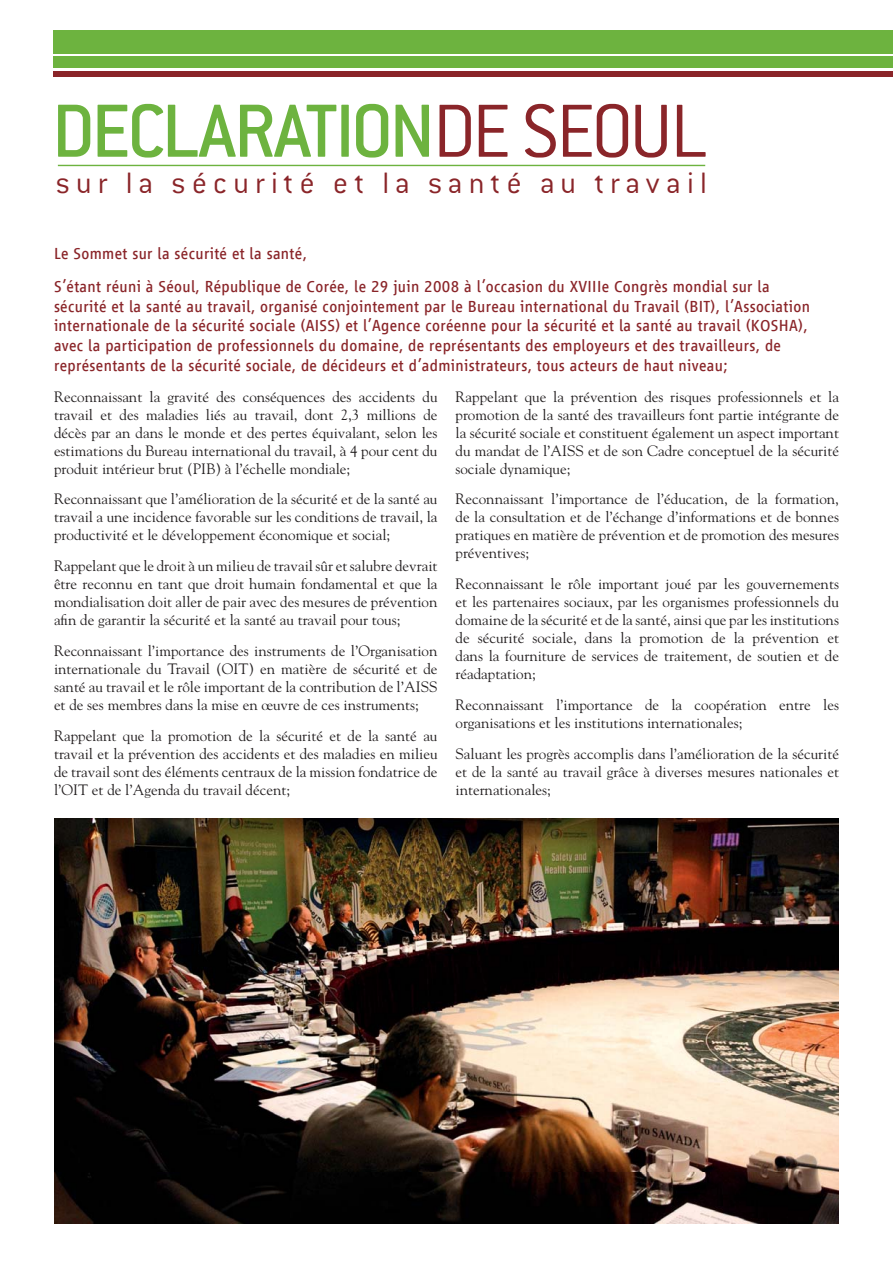
<style>
.page{position:relative;width:893px;height:1263px;background:#fff}
.page>*{position:absolute;margin:0;border:0;box-sizing:border-box;transform-origin:0 0}
.t1{font:500 82.65px "Conduit ITC";letter-spacing:-.045em;color:#6db33f}
.t2{font:300 32.4px "Conduit ITC";letter-spacing:.195em;color:#8a2529}
.t3{font:16.5px/19.8px "Vialog LT Com";letter-spacing:.02em;color:#8a2529}
.t4{font:15px/18px "Goudy";color:#231f20;text-align:justify}
.s1{font-weight:300;color:#8a2529}
</style>
<div class="page">
<img style="left:54px;top:818px;width:785px;height:405px">
<div style="left:54px;top:71px;width:839px;height:6px;background:#8a2529"></div>
<div style="left:54px;top:30px;width:839px;height:23px;background:#6db33f"></div>
<div style="left:54px;top:57px;width:839px;height:11px;background:#6db33f"></div>
<hr style="left:58px;top:165px;width:647px;height:1px;background:#6db33f">
<h1 class="t1" style="left:52px;top:105px;width:657px">DECLARATION<span class="s1">DE SEOUL</span></h1>
<h2 class="t2" style="left:56px;top:166px;width:653px">sur la sécurité et la santé au travail</h2>
<p class="t3" style="left:54px;top:237px;width:717px;line-height:32.5px">Le Sommet sur la sécurité et la santé,<br>S’étant réuni à Séoul, République de Corée, le 29 juin 2008 à l’occasion du XVIIIe Congrès mondial sur la</p>
<p class="t3" style="left:54px;top:296px;width:757px">sécurité et la santé au travail, organisé conjointement par le Bureau international du Travail (BIT), l’Association internationale de la sécurité sociale (AISS) et l’Agence coréenne pour la sécurité et la santé au travail (KOSHA), avec la participation de professionnels du domaine, de représentants des employeurs et des travailleurs, de représentants de la sécurité sociale, de décideurs et d’administrateurs, tous acteurs de haut niveau;</p>
<p class="t4" style="left:54px;top:389px;width:385px">Reconnaissant la gravité des conséquences des accidents du travail et des maladies liés au travail, dont 2,3 millions de décès par an dans le monde et des pertes équivalant, selon les estimations du Bureau international du travail, à 4 pour cent du produit intérieur brut (PIB) à l’échelle mondiale;</p>
<p class="t4" style="left:54px;top:491px;width:385px">Reconnaissant que l’amélioration de la sécurité et de la santé au travail a une incidence favorable sur les conditions de travail, la productivité et le développement économique et social;</p>
<p class="t4" style="left:54px;top:558px;width:385px">Rappelant que le droit à un milieu de travail sûr et salubre devrait être reconnu en tant que droit humain fondamental et que la mondialisation doit aller de pair avec des mesures de prévention afin de garantir la sécurité et la santé au travail pour tous;</p>
<p class="t4" style="left:54px;top:643px;width:385px">Reconnaissant l’importance des instruments de l’Organisation internationale du Travail (OIT) en matière de sécurité et de santé au travail et le rôle important de la contribution de l’AISS et de ses membres dans la mise en œuvre de ces instruments;</p>
<p class="t4" style="left:54px;top:728px;width:385px">Rappelant que la promotion de la sécurité et de la santé au travail et la prévention des accidents et des maladies en milieu de travail sont des éléments centraux de la mission fondatrice de l’OIT et de l’Agenda du travail décent;</p>
<p class="t4" style="left:455px;top:389px;width:385px">Rappelant que la prévention des risques professionnels et la promotion de la santé des travailleurs font partie intégrante de la sécurité sociale et constituent également un aspect important du mandat de l’AISS et de son Cadre conceptuel de la sécurité sociale dynamique;</p>
<p class="t4" style="left:455px;top:491px;width:385px">Reconnaissant l’importance de l’éducation, de la formation, de la consultation et de l’échange d’informations et de bonnes pratiques en matière de prévention et de promotion des mesures préventives;</p>
<p class="t4" style="left:455px;top:576px;width:385px">Reconnaissant le rôle important joué par les gouvernements et les partenaires sociaux, par les organismes professionnels du domaine de la sécurité et de la santé, ainsi que par les institutions de sécurité sociale, dans la promotion de la prévention et dans la fourniture de services de traitement, de soutien et de réadaptation;</p>
<p class="t4" style="left:455px;top:697px;width:385px">Reconnaissant l’importance de la coopération entre les organisations et les institutions internationales;</p>
<p class="t4" style="left:455px;top:746px;width:385px">Saluant les progrès accomplis dans l’amélioration de la sécurité et de la santé au travail grâce à diverses mesures nationales et internationales;</p>
</div>
